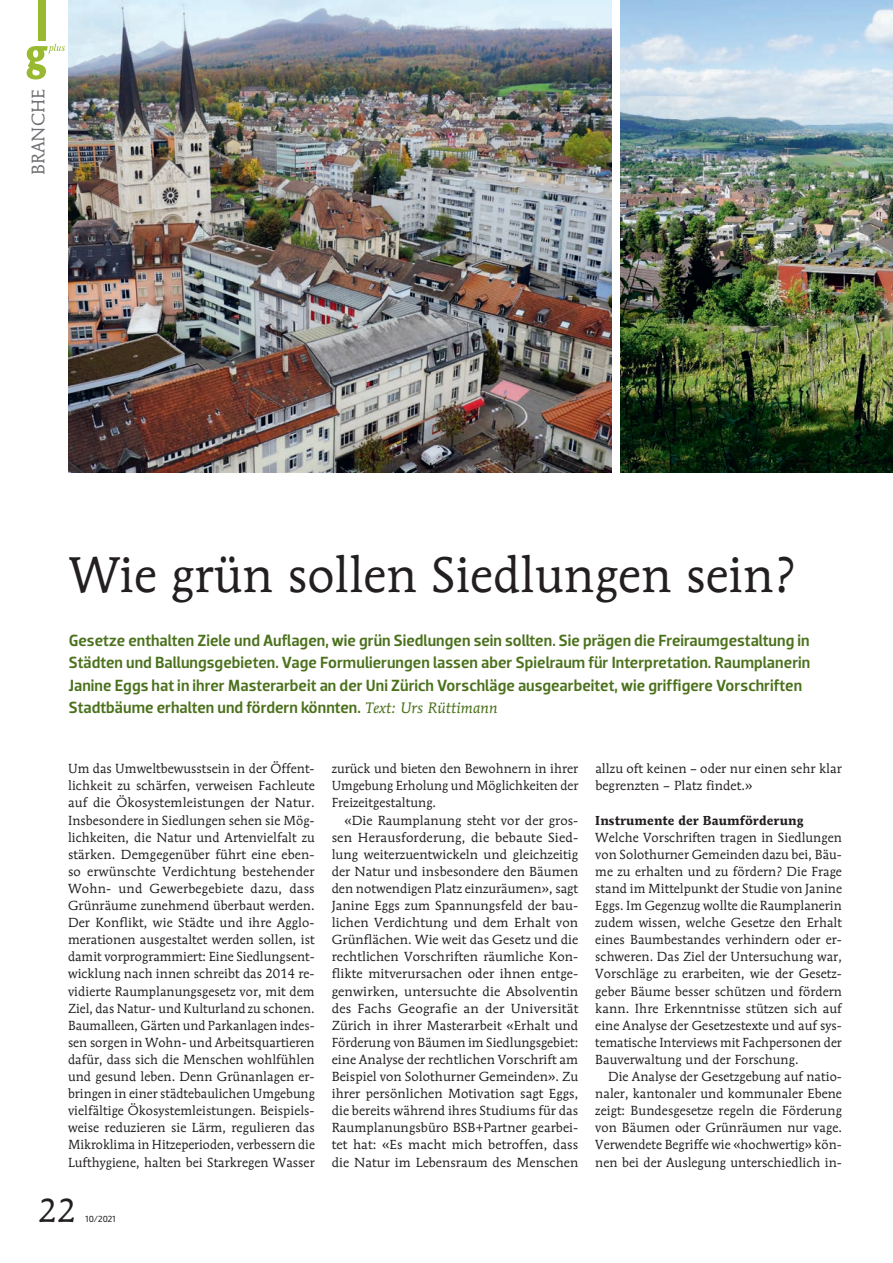
<style>
.page{position:relative;width:893px;height:1263px;background:#fff}
.page>*{position:absolute;margin:0;border:0;box-sizing:border-box;transform-origin:0 0}
.t1{font:49.5px "Mendoza Roman";color:#231f20}
.t2{font:33px "Mendoza Roman";color:#231f20}
.t3{font:18px "Mendoza Roman";letter-spacing:.005em;color:#6f7073}
.t4{font:500 16.5px/22.5px "Dobra";letter-spacing:.005em;color:#4b711c}
.t5{font:13.05px/17.1px "Mendoza Roman";letter-spacing:.005em;color:#231f20;text-align:justify}
.t6{font:700 12.9px "Mendoza Roman";letter-spacing:.005em;color:#231f20}
.t7{font:9px "Dobra";color:#231f20}
.s1{font-family:"Mendoza Roman";font-weight:400;font-style:italic;font-size:15px}
</style>
<div class="page">
<div style="left:38px;top:0;width:8px;height:40px;background:#99b930"></div>
<svg style="left:27px;top:44px;width:38px;height:36px"></svg>
<img style="left:68px;top:0;width:544px;height:472px">
<img style="left:620px;top:0;width:273px;height:472px">
<h3 class="t3" style="left:27px;top:175px;width:87px;rotate:-90deg">BRANCHE</h3>
<h1 class="t1" style="left:69px;top:544px;width:729px">Wie grün sollen Siedlungen sein?</h1>
<p class="t4" style="left:69px;top:629px;width:743px">Gesetze enthalten Ziele und Auflagen, wie grün Siedlungen sein sollten. Sie prägen die Freiraumgestaltung in Städten und Ballungsgebieten. Vage Formulierungen lassen aber Spielraum für Interpretation. Raumplanerin Janine Eggs hat in ihrer Masterarbeit an der Uni Zürich Vorschläge ausgearbeitet, wie griffigere Vorschriften Stadtbäume erhalten und fördern könnten. <span class="s1">Text: Urs Rüttimann</span></p>
<p class="t5" style="left:68px;top:760px;width:248px">Um das Umweltbewusstsein in der Öffent&shy;lichkeit zu schärfen, verweisen Fachleute auf die Ökosystemleistungen der Natur.<br>Insbesondere in Siedlungen sehen sie Mög&shy;lichkeiten, die Natur und Artenvielfalt zu stärken. Demgegenüber führt eine eben&shy;so erwünschte Verdichtung bestehender Wohn- und Gewerbegebiete dazu, dass Grünräume zunehmend überbaut werden.<br>Der Konflikt, wie Städte und ihre Agglo&shy;merationen ausgestaltet werden sollen, ist damit vorprogrammiert: Eine Siedlungsent&shy;wicklung nach innen schreibt das 2014 re&shy;vidierte Raumplanungsgesetz vor, mit dem Ziel, das Natur- und Kulturland zu schonen.<br>Baumalleen, Gärten und Parkanlagen indes&shy;sen sorgen in Wohn- und Arbeitsquartieren dafür, dass sich die Menschen wohlfühlen und gesund leben. Denn Grünanlagen er&shy;bringen in einer städtebaulichen Umgebung vielfältige Ökosystemleistungen. Beispiels&shy;weise reduzieren sie Lärm, regulieren das Mikroklima in Hitzeperioden, verbessern die Lufthygiene, halten bei Starkregen Wasser</p>
<p class="t5" style="left:332px;top:760px;width:248px">zurück und bieten den Bewohnern in ihrer Umgebung Erholung und Möglichkeiten der Freizeitgestaltung.</p>
<p class="t5" style="left:332px;top:811px;width:248px;text-indent:13px">«Die Raumplanung steht vor der gros&shy;sen Herausforderung, die bebaute Sied&shy;lung weiterzuentwickeln und gleichzeitig der Natur und insbesondere den Bäumen den notwendigen Platz einzuräumen», sagt Janine Eggs zum Spannungsfeld der bau&shy;lichen Verdichtung und dem Erhalt von Grünflächen. Wie weit das Gesetz und die rechtlichen Vorschriften räumliche Kon&shy;flikte mitverursachen oder ihnen entge&shy;genwirken, untersuchte die Absolventin des Fachs Geografie an der Universität Zürich in ihrer Masterarbeit «Erhalt und Förderung von Bäumen im Siedlungsgebiet: eine Analyse der rechtlichen Vorschrift am Beispiel von Solothurner Gemeinden». Zu ihrer persönlichen Motivation sagt Eggs, die bereits während ihres Studiums für das Raumplanungsbüro BSB+Partner gearbei&shy;tet hat: «Es macht mich betroffen, dass die Natur im Lebensraum des Menschen</p>
<p class="t5" style="left:595px;top:760px;width:248px">allzu oft keinen – oder nur einen sehr klar begrenzten – Platz findet.»</p>
<p class="t6" style="left:595px;top:812px;width:210px">Instrumente der Baumförderung</p>
<p class="t5" style="left:595px;top:828px;width:248px">Welche Vorschriften tragen in Siedlungen von Solothurner Gemeinden dazu bei, Bäu&shy;me zu erhalten und zu fördern? Die Frage stand im Mittelpunkt der Studie von Janine Eggs. Im Gegenzug wollte die Raumplanerin zudem wissen, welche Gesetze den Erhalt eines Baumbestandes verhindern oder er&shy;schweren. Das Ziel der Untersuchung war, Vorschläge zu erarbeiten, wie der Gesetz&shy;geber Bäume besser schützen und fördern kann. Ihre Erkenntnisse stützen sich auf eine Analyse der Gesetzestexte und auf sys&shy;tematische Interviews mit Fachpersonen der Bauverwaltung und der Forschung.</p>
<p class="t5" style="left:595px;top:1068px;width:248px;text-indent:13px">Die Analyse der Gesetzgebung auf natio&shy;naler, kantonaler und kommunaler Ebene zeigt: Bundesgesetze regeln die Förderung von Bäumen oder Grünräumen nur vage.<br>Verwendete Begriffe wie «hochwertig» kön&shy;nen bei der Auslegung unterschiedlich in-</p>
<h2 class="t2" style="left:38px;top:1190px;width:39px">22</h2>
<p class="t7" style="left:86px;top:1213px;width:31px">10/2021</p>
</div>
